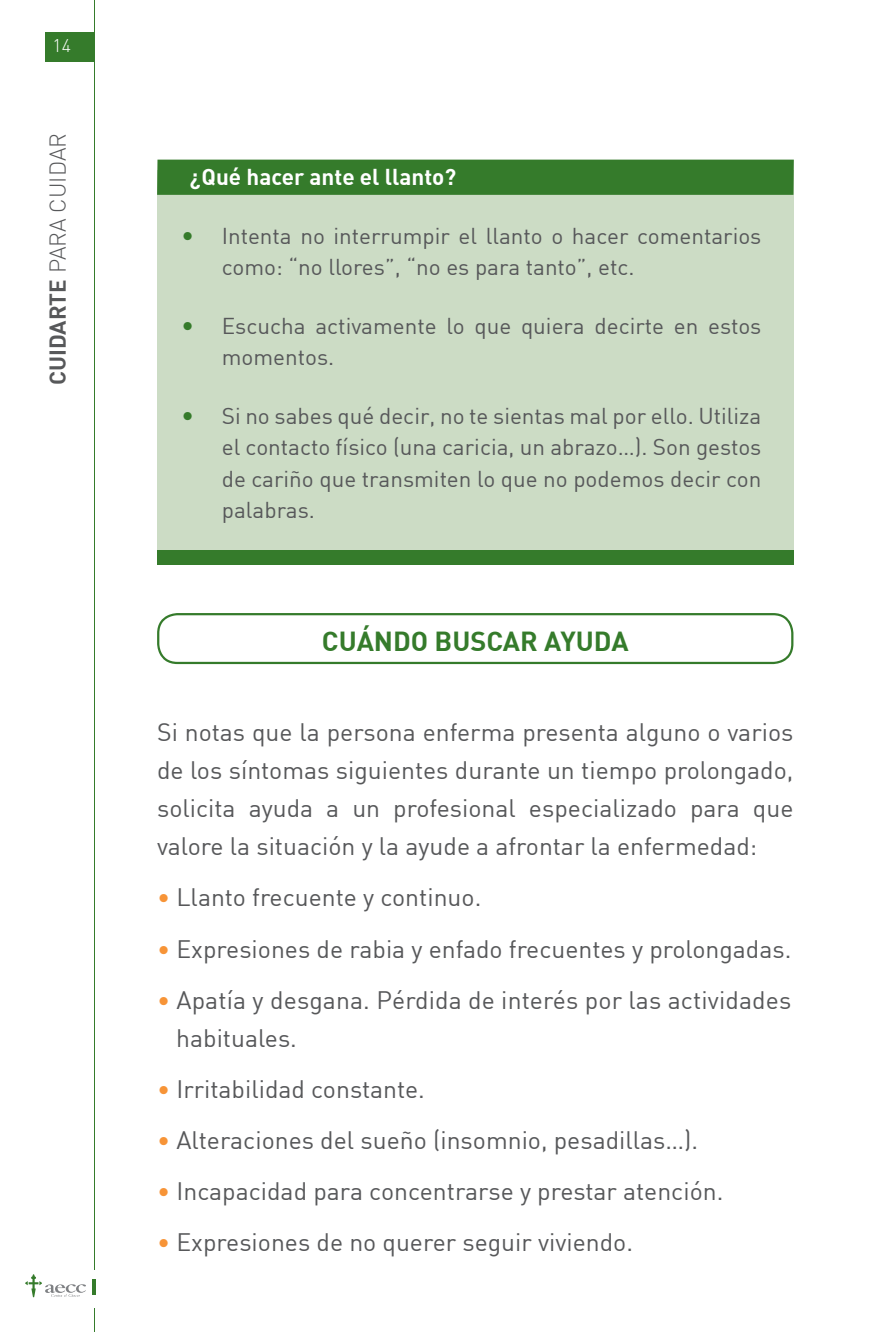
<style>
.page{position:relative;width:886px;height:1332px;background:#fff}
.page>*{position:absolute;margin:0;border:0;box-sizing:border-box;transform-origin:0 0}
.t1{font:700 27px "DIN";color:#357b2b}
.t2{font:24.75px/38.2px "DIN";color:#57585a;text-align:justify}
.t3{font:22.5px/31.5px "DIN";color:#57585a}
.t4{font:700 22.5px "DIN";color:#fff}
.t5{font:300 22.5px "DIN";color:#57585a}
.t6{font:300 18px "DIN";color:#fff}
.s1{font-weight:700}
.s2{font-size:24.75px;color:#357b2b}
.s3{color:#f79437}
</style>
<div class="page">
<hr style="left:94px;top:0;width:1px;height:1332px;background:#357b2b">
<div style="left:45px;top:32px;width:49px;height:30px;background:#357b2b"></div>
<div style="left:39px;top:1270px;width:61px;height:37px;background:#fff"></div>
<hr style="left:93px;top:1279px;width:3px;height:15px;background:#357b2b">
<svg style="left:25px;top:1274px;width:61px;height:23px"></svg>
<div style="left:157px;top:170px;width:636px;height:380px;background:#ccdcc5"></div>
<div style="left:157px;top:160px;width:636px;height:35px;background:#357b2b"></div>
<div style="left:157px;top:550px;width:636px;height:14px;background:#357b2b"></div>
<svg style="left:157px;top:613px;width:636px;height:51px"></svg>
<p class="t6" style="left:53px;top:35px;width:20px">14</p>
<p class="t5" style="left:44px;top:385px;width:253px;rotate:-90deg"><span class="s1">CUIDARTE</span> PARA CUIDAR</p>
<p class="t4" style="left:190px;top:162px;width:268px">¿Qué hacer ante el llanto?</p>
<p class="t3" style="left:222px;top:219px;width:541px;text-indent:-41px"><span class="s2">•</span> Intenta no interrumpir el llanto o hacer comentarios como: “no llores”, “no es para tanto”, etc.</p>
<p class="t3" style="left:222px;top:309px;width:541px;text-indent:-41px"><span class="s2">•</span> Escucha activamente lo que quiera decirte en estos momentos.</p>
<p class="t3" style="left:222px;top:399px;width:541px;text-align:justify;text-indent:-41px"><span class="s2">•</span> Si no sabes qué decir, no te sientas mal por ello. Utiliza el contacto físico (una caricia, un abrazo…). Son gestos de cariño que transmiten lo que no podemos decir con palabras.</p>
<p class="t1" style="left:322px;top:624px;width:308px">CUÁNDO BUSCAR AYUDA</p>
<p class="t2" style="left:157px;top:712px;width:637px">Si notas que la persona enferma presenta alguno o varios de los síntomas siguientes durante un tiempo prolongado, solicita ayuda a un profesional especializado para que valore la situación y la ayude a afrontar la enfermedad:</p>
<p class="t2" style="left:157px;top:878px;width:326px"><span class="s3">•</span> Llanto frecuente y continuo.</p>
<p class="t2" style="left:157px;top:929px;width:635px"><span class="s3">•</span> Expresiones de rabia y enfado frecuentes y prolongadas.</p>
<p class="t2" style="left:176px;top:980px;width:616px;text-indent:-19px"><span class="s3">•</span> Apatía y desgana. Pérdida de interés por las actividades habituales.</p>
<p class="t2" style="left:157px;top:1069px;width:269px"><span class="s3">•</span> Irritabilidad constante.</p>
<p class="t2" style="left:157px;top:1120px;width:542px"><span class="s3">•</span> Alteraciones del sueño (insomnio, pesadillas…).</p>
<p class="t2" style="left:157px;top:1171px;width:567px"><span class="s3">•</span> Incapacidad para concentrarse y prestar atención.</p>
<p class="t2" style="left:157px;top:1222px;width:477px"><span class="s3">•</span> Expresiones de no querer seguir viviendo.</p>
</div>
